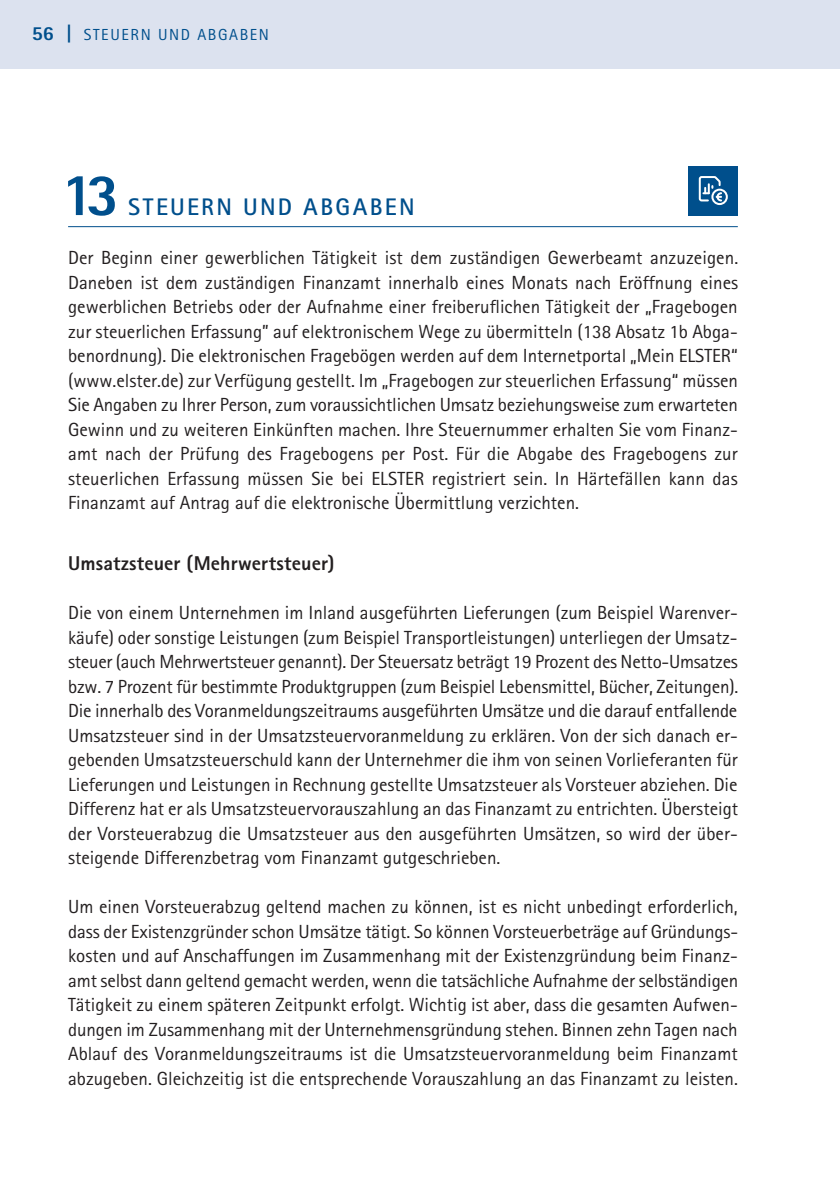
<style>
.page{position:relative;width:840px;height:1191px;background:#fff}
.page>*{position:absolute;margin:0;border:0;box-sizing:border-box;transform-origin:0 0}
.t1{font:800 60px "Rotis Sans Serif";color:#004f8c}
.t2{font:700 24px "Rotis Sans Serif";letter-spacing:.095em;color:#004f8c}
.t3{font:800 20px "Rotis Sans Serif";letter-spacing:.005em;color:#231f20}
.t4{font:800 20px "Rotis Sans Serif";color:#004f8c}
.t5{font:19px/24.4px "Rotis Sans Serif";color:#231f20;text-align:justify}
.t6{font:16px "Rotis Sans Serif";letter-spacing:.1em;color:#004f8c}
.s1{font-weight:800;font-size:20px}
</style>
<div class="page">
<div style="left:0;top:0;width:839px;height:68px;background:#dce2ef"></div>
<hr style="left:68px;top:226px;width:669px;height:1px;background:#004f8c">
<div style="left:688px;top:166px;width:49px;height:49px;background:#004f8c"></div>
<div style="left:711px;top:189px;width:16px;height:16px;border:2px solid #fff;border-radius:50%"></div>
<svg style="left:698px;top:176px;width:24px;height:26px"></svg>
<p class="t4" style="left:32px;top:20px;width:24px">56</p>
<p class="t6" style="left:66px;top:25px;width:204px"><span class="s1">|</span> STEUERN UND ABGABEN</p>
<h1 class="t1" style="left:61px;top:156px;width:60px">13</h1>
<p class="t2" style="left:128px;top:192px;width:288px">STEUERN UND ABGABEN</p>
<p class="t5" style="left:68px;top:245px;width:671px">Der Beginn einer gewerblichen Tätigkeit ist dem zuständigen Gewerbeamt anzuzeigen.<br>Daneben ist dem zuständigen Finanzamt innerhalb eines Monats nach Eröffnung eines gewerblichen Betriebs oder der Aufnahme einer freiberuflichen Tätigkeit der „Fragebogen zur steuerlichen Erfassung” auf elektronischem Wege zu übermitteln (138 Absatz 1b Abga&shy;benordnung). Die elektronischen Fragebögen werden auf dem Internetportal „Mein ELSTER“ (www.elster.de) zur Verfügung gestellt. Im „Fragebogen zur steuerlichen Erfassung“ müssen Sie Angaben zu Ihrer Person, zum voraussichtlichen Umsatz beziehungsweise zum erwarteten Gewinn und zu weiteren Einkünften machen. Ihre Steuernummer erhalten Sie vom Finanz&shy;amt nach der Prüfung des Fragebogens per Post. Für die Abgabe des Fragebogens zur steuerlichen Erfassung müssen Sie bei ELSTER registriert sein. In Härtefällen kann das Finanzamt auf Antrag auf die elektronische Übermittlung verzichten.</p>
<p class="t3" style="left:68px;top:551px;width:268px">Umsatzsteuer (Mehrwertsteuer)</p>
<p class="t5" style="left:68px;top:600px;width:671px">Die von einem Unternehmen im Inland ausgeführten Lieferungen (zum Beispiel Warenver&shy;käufe) oder sonstige Leistungen (zum Beispiel Transportleistungen) unterliegen der Umsatz&shy;steuer (auch Mehrwertsteuer genannt). Der Steuersatz beträgt 19 Prozent des Netto-Umsatzes bzw. 7 Prozent für bestimmte Produktgruppen (zum Beispiel Lebensmittel, Bücher, Zeitungen).<br>Die innerhalb des Voranmeldungszeitraums ausgeführten Umsätze und die darauf entfallende Umsatzsteuer sind in der Umsatzsteuervoranmeldung zu erklären. Von der sich danach er&shy;gebenden Umsatzsteuerschuld kann der Unternehmer die ihm von seinen Vorlieferanten für Lieferungen und Leistungen in Rechnung gestellte Umsatzsteuer als Vorsteuer abziehen. Die Differenz hat er als Umsatzsteuervorauszahlung an das Finanzamt zu entrichten. Übersteigt der Vorsteuerabzug die Umsatzsteuer aus den ausgeführten Umsätzen, so wird der über&shy;steigende Differenzbetrag vom Finanzamt gutgeschrieben.</p>
<p class="t5" style="left:68px;top:894px;width:671px">Um einen Vorsteuerabzug geltend machen zu können, ist es nicht unbedingt erforderlich, dass der Existenzgründer schon Umsätze tätigt. So können Vorsteuerbeträge auf Gründungs&shy;kosten und auf Anschaffungen im Zusammenhang mit der Existenzgründung beim Finanz&shy;amt selbst dann geltend gemacht werden, wenn die tatsächliche Aufnahme der selbständigen Tätigkeit zu einem späteren Zeitpunkt erfolgt. Wichtig ist aber, dass die gesamten Aufwen&shy;dungen im Zusammenhang mit der Unternehmensgründung stehen. Binnen zehn Tagen nach Ablauf des Voranmeldungszeitraums ist die Umsatzsteuervoranmeldung beim Finanzamt abzugeben. Gleichzeitig ist die entsprechende Vorauszahlung an das Finanzamt zu leisten.</p>
</div>
